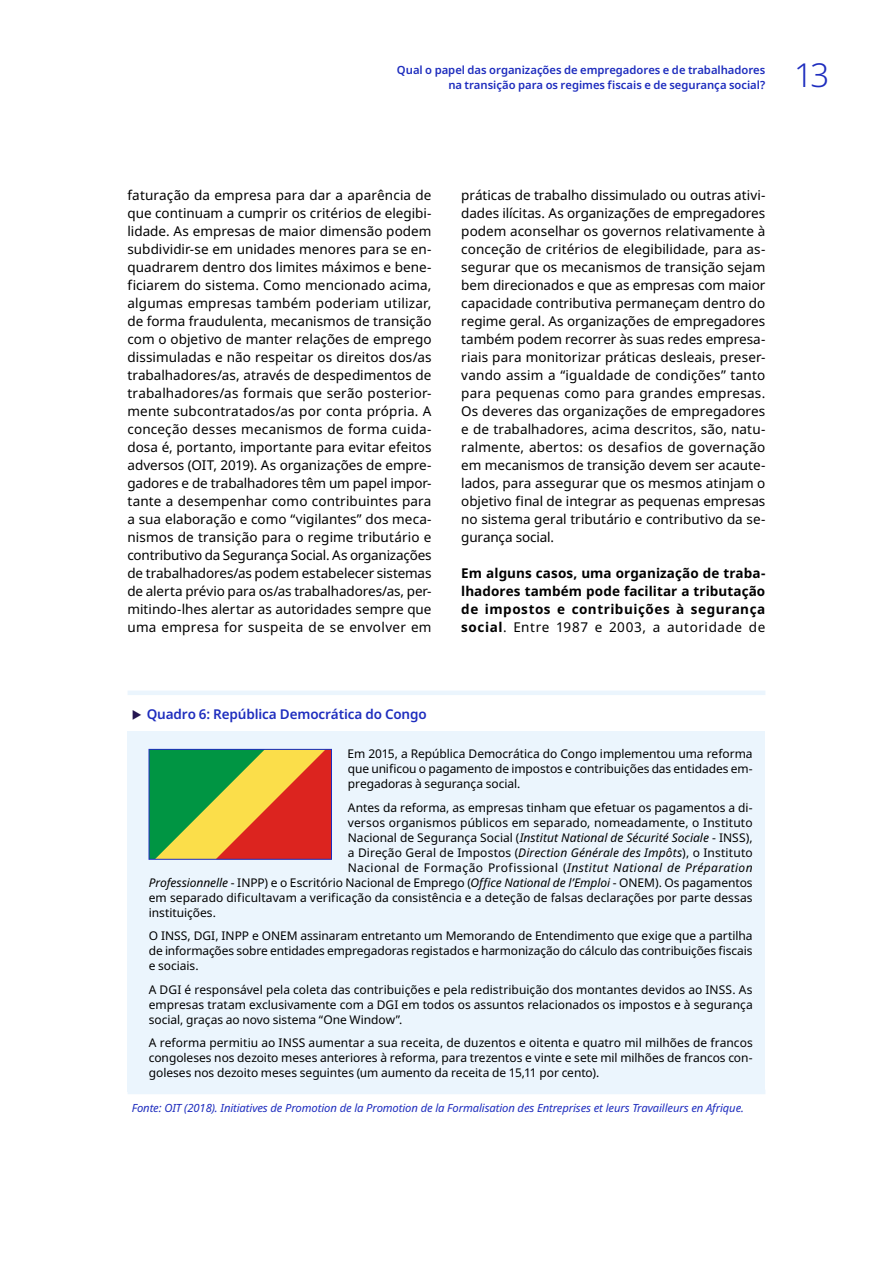
<style>
.page{position:relative;width:893px;height:1263px;background:#fff}
.page>*{position:absolute;margin:0;border:0;box-sizing:border-box;transform-origin:0 0}
.t1{font:300 33px "Noto Sans";color:#1e2dbe}
.Body_text{font:13.5px/18px "Noto Sans";letter-spacing:.005em;color:#000;text-align:justify}
.Body_text-2{font:700 13.5px/18px "Noto Sans";letter-spacing:.035em;color:#000;text-align:justify}
.t2{font:600 13.5px "Noto Sans";letter-spacing:-.01em;color:#1e2dbe}
.Table_text{font:12px/15px "Noto Sans";color:#000;text-align:justify}
.Table_text-2{font:12px "Noto Sans";letter-spacing:.03em;color:#000}
.Source{font:italic 11.25px "Noto Sans";letter-spacing:-.01em;color:#1e2dbe}
.Publication_title{font:600 11.25px/14.7px "Noto Sans";color:#1e2dbe;text-align:right}
.s1{font-weight:400}
.s2{font-style:italic}
</style>
<div class="page">
<div style="left:128px;top:731px;width:637px;height:361px;background:#ebf5fd"></div>
<hr style="left:128px;top:1090px;width:637px;height:4px;background:#ebf5fd">
<div style="left:128px;top:690px;width:637px;height:5px;background:#ebf5fd"></div>
<div style="left:149px;top:749px;width:182px;height:110px;background:#009543"></div>
<svg style="left:157px;top:751px;width:173px;height:106px"></svg>
<div style="left:149px;top:749px;width:183px;height:110px;border:1px solid #1e2dbe"></div>
<p class="Publication_title" style="left:397px;top:63px;width:370px">Qual o papel das organizações de empregadores e de trabalhadores na transição para os regimes fiscais e de segurança social?</p>
<h1 class="t1" style="left:794px;top:52px;width:36px">13</h1>
<p class="Body_text" style="left:127px;top:186px;width:306px">faturação da empresa para dar a aparência de que continuam a cumprir os critérios de elegibi&shy;lidade. As empresas de maior dimensão podem subdividir-se em unidades menores para se en&shy;quadrarem dentro dos limites máximos e bene&shy;ficiarem do sistema. Como mencionado acima, algumas empresas também poderiam utilizar, de forma fraudulenta, mecanismos de transição com o objetivo de manter relações de emprego dissimuladas e não respeitar os direitos dos/as trabalhadores/as, através de despedimentos de trabalhadores/as formais que serão posterior&shy;mente subcontratados/as por conta própria. A conceção desses mecanismos de forma cuida&shy;dosa é, portanto, importante para evitar efeitos adversos (OIT, 2019). As organizações de empre&shy;gadores e de trabalhadores têm um papel impor&shy;tante a desempenhar como contribuintes para a sua elaboração e como “vigilantes” dos meca&shy;nismos de transição para o regime tributário e contributivo da Segurança Social. As organizações de trabalhadores/as podem estabelecer sistemas de alerta prévio para os/as trabalhadores/as, per&shy;mitindo-lhes alertar as autoridades sempre que uma empresa for suspeita de se envolver em</p>
<p class="Body_text" style="left:461px;top:186px;width:306px">práticas de trabalho dissimulado ou outras ativi&shy;dades ilícitas. As organizações de empregadores podem aconselhar os governos relativamente à conceção de critérios de elegibilidade, para as&shy;segurar que os mecanismos de transição sejam bem direcionados e que as empresas com maior capacidade contributiva permaneçam dentro do regime geral. As organizações de empregadores também podem recorrer às suas redes empresa&shy;riais para monitorizar práticas desleais, preser&shy;vando assim a “igualdade de condições” tanto para pequenas como para grandes empresas.<br>Os deveres das organizações de empregadores e de trabalhadores, acima descritos, são, natu&shy;ralmente, abertos: os desafios de governação em mecanismos de transição devem ser acaute&shy;lados, para assegurar que os mesmos atinjam o objetivo final de integrar as pequenas empresas no sistema geral tributário e contributivo da se&shy;gurança social.</p>
<p class="Body_text-2" style="left:461px;top:564px;width:306px">Em alguns casos, uma organização de traba&shy;lhadores também pode facilitar a tributação de impostos e contribuições à segurança social<span class="s1">. Entre 1987 e 2003, a autoridade de</span></p>
<p class="t2" style="left:147px;top:705px;width:282px">Quadro 6: República Democrática do Congo</p>
<p class="Table_text" style="left:348px;top:747px;width:407px">Em 2015, a República Democrática do Congo implementou uma reforma que unificou o pagamento de impostos e contribuições das entidades em&shy;pregadoras à segurança social.</p>
<p class="Table_text" style="left:348px;top:800px;width:406px">Antes da reforma, as empresas tinham que efetuar os pagamentos a di-</p>
<p class="Table_text" style="left:348px;top:815px;width:406px">versos organismos públicos em separado, nomeadamente, o Instituto</p>
<p class="Table_text" style="left:348px;top:830px;width:406px">Nacional de Segurança Social (<span class="s2">Institut National de Sécurité Sociale</span> - INSS),</p>
<p class="Table_text" style="left:348px;top:845px;width:406px">a Direção Geral de Impostos (<span class="s2">Direction Générale des Impôts</span>), o Instituto</p>
<p class="Table_text-2" style="left:348px;top:859px;width:406px">Nacional de Formação Profissional (<span class="s2">Institut National de Préparation</span></p>
<p class="Table_text" style="left:149px;top:875px;width:605px"><span class="s2">Professionnelle</span> - INPP) e o Escritório Nacional de Emprego (<span class="s2">Office National de l’Emploi</span> - ONEM). Os pagamentos</p>
<p class="Table_text" style="left:149px;top:890px;width:605px">em separado dificultavam a verificação da consistência e a deteção de falsas declarações por parte dessas</p>
<p class="Table_text" style="left:149px;top:905px;width:69px">instituições.</p>
<p class="Table_text" style="left:149px;top:929px;width:605px">O INSS, DGI, INPP e ONEM assinaram entretanto um Memorando de Entendimento que exige que a partilha de informações sobre entidades empregadoras registados e harmonização do cálculo das contribuições fiscais e sociais.</p>
<p class="Table_text" style="left:149px;top:982px;width:605px">A DGI é responsável pela coleta das contribuições e pela redistribuição dos montantes devidos ao INSS. As empresas tratam exclusivamente com a DGI em todos os assuntos relacionados os impostos e à segurança social, graças ao novo sistema “One Window”.</p>
<p class="Table_text" style="left:149px;top:1036px;width:605px">A reforma permitiu ao INSS aumentar a sua receita, de duzentos e oitenta e quatro mil milhões de francos congoleses nos dezoito meses anteriores à reforma, para trezentos e vinte e sete mil milhões de francos con&shy;goleses nos dezoito meses seguintes (um aumento da receita de 15,11 por cento).</p>
<p class="Source" style="left:132px;top:1100px;width:614px">Fonte: OIT (2018). Initiatives de Promotion de la Promotion de la Formalisation des Entreprises et leurs Travailleurs en Afrique.</p>
</div>
